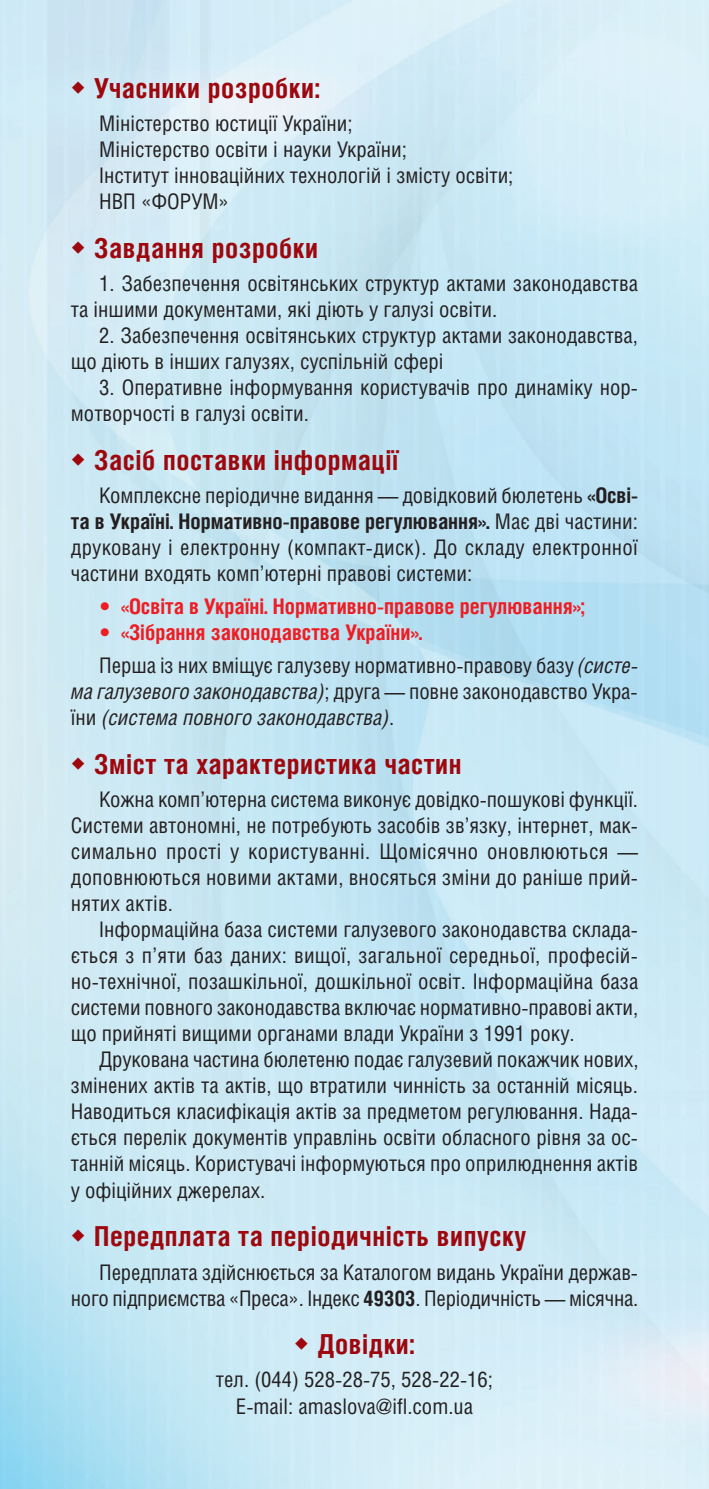
<style>
.page{position:relative;width:709px;height:1489px;background:#fff}
.page>*{position:absolute;margin:0;border:0;box-sizing:border-box;transform-origin:0 0}
.t1{font:700 27.5px "Helios Cond";letter-spacing:.02em;color:#9d070d}
.t2{font:21.5px/26px "Helios Cond";color:#231f20}
.t3{font:italic 21.5px/26px "Helios Cond";color:#231f20}
.t4{font:700 21.5px "Helios Cond";color:#ee1d23}
.s1{font-weight:700}
.s2{font-weight:700;color:#ee1d23}
.s3{font-style:italic}
.s4{font-style:normal}
</style>
<div class="page">
<p class="t1" style="left:71px;top:71px;width:250px">◆ Учасники розробки:</p>
<p class="t2" style="left:99px;top:110px;width:416px">Міністерство юстиції України;<br>Міністерство освіти і науки України;<br>Інститут інноваційних технологій і змісту освіти; НВП «ФОРУМ»</p>
<p class="t1" style="left:71px;top:231px;width:249px">◆ Завдання розробки</p>
<p class="t2" style="left:71px;top:270px;width:568px;text-indent:28px">1. Забезпечення освітянських структур актами законодавства та іншими документами, які діють у галузі освіти.</p>
<p class="t2" style="left:71px;top:322px;width:568px;text-indent:28px">2. Забезпечення освітянських структур актами законодавства, що діють в інших галузях, суспільній сфері</p>
<p class="t2" style="left:71px;top:374px;width:568px;text-indent:28px">3. Оперативне інформування користувачів про динаміку нор&shy;мотворчості в галузі освіти.</p>
<p class="t1" style="left:71px;top:443px;width:329px">◆ Засіб поставки інформації</p>
<p class="t2" style="left:71px;top:481px;width:568px;text-align:justify;text-indent:28px">Комплексне періодичне видання — довідковий бюлетень <span class="s1">«Осві&shy;та в Україні. Нормативно-правове регулювання».</span> Має дві частини: друковану і електронну (компакт-диск). До складу електронної частини входять комп’ютерні правові системи:</p>
<p class="t4" style="left:99px;top:593px;width:487px">• «Освіта в Україні. Нормативно-правове регулювання»;</p>
<p class="t2" style="left:99px;top:615px;width:540px;line-height:33px"><span class="s2">• «Зібрання законодавства України».<br></span>Перша із них вміщує галузеву нормативно-правову базу <span class="s3">(систе-</span></p>
<p class="t3" style="left:71px;top:678px;width:568px">ма галузевого законодавства)<span class="s4">; друга — повне законодавство Укра&shy;їни</span> (система повного законодавства)<span class="s4">.</span></p>
<p class="t1" style="left:71px;top:747px;width:392px">◆ Зміст та характеристика частин</p>
<p class="t2" style="left:71px;top:786px;width:568px;text-align:justify;text-indent:28px">Кожна комп’ютерна система виконує довідко-пошукові функції.<br>Системи автономні, не потребують засобів зв’язку, інтернет, мак&shy;симально прості у користуванні. Щомісячно оновлюються — доповнюються новими актами, вносяться зміни до раніше прий&shy;нятих актів.</p>
<p class="t2" style="left:71px;top:916px;width:569px;text-align:justify;text-indent:28px">Інформаційна база системи галузевого законодавства склада&shy;ється з п’яти баз даних: вищої, загальної середньої, професій&shy;но-технічної, позашкільної, дошкільної освіт. Інформаційна база системи повного законодавства включає нормативно-правові акти, що прийняті вищими органами влади України з 1991 року.</p>
<p class="t2" style="left:71px;top:1046px;width:569px;text-align:justify;text-indent:28px">Друкована частина бюлетеню подає галузевий покажчик нових, змінених актів та актів, що втратили чинність за останній місяць.<br>Наводиться класифікація актів за предметом регулювання. Нада&shy;ється перелік документів управлінь освіти обласного рівня за ос&shy;танній місяць. Користувачі інформуються про оприлюднення актів у офіційних джерелах.</p>
<p class="t1" style="left:71px;top:1220px;width:457px">◆ Передплата та періодичність випуску</p>
<p class="t2" style="left:71px;top:1258px;width:569px;text-align:right">Передплата здійснюється за Каталогом видань України держав&shy;ного підприємства «Преса». Індекс <span class="s1">49303</span>. Періодичність — місячна.</p>
<p class="t1" style="left:294px;top:1327px;width:122px">◆ Довідки:</p>
<p class="t2" style="left:216px;top:1366px;width:278px;text-align:center">тел. (044) 528-28-75, 528-22-16;<br>E-mail: amaslova@ifl.com.ua</p>
</div>
